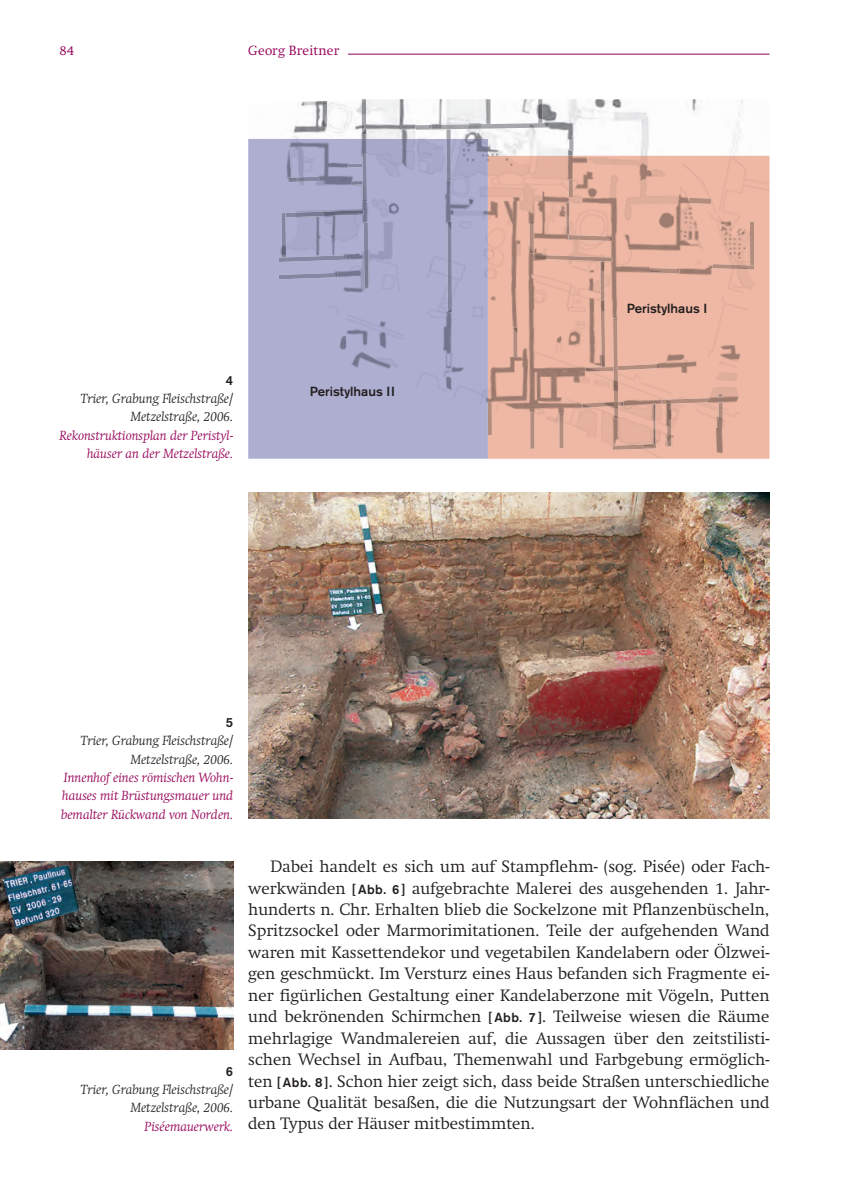
<style>
.page{position:relative;width:844px;height:1191px;background:#fff}
.page>*{position:absolute;margin:0;border:0;box-sizing:border-box;transform-origin:0 0}
.t1{font:300 16.28px/21.3px "Swift";color:#231f20;text-align:justify}
.t2{font:italic 300 13.12px/18.4px "Swift";color:#950058;text-align:right}
.t3{font:italic 300 13.12px/18.4px "Swift";color:#231f20;text-align:right}
.t4{font:500 13.12px "Akzidenz Grotesk Std";color:#231f20}
.t5{font:300 13.12px "Swift";letter-spacing:.015em;color:#950058}
.s1{font-family:"Akzidenz Grotesk Std";font-weight:500;font-size:13.12px}
</style>
<div class="page">
<hr style="left:348px;top:54px;width:421px;height:1px;background:#950058">
<img style="left:248px;top:492px;width:521px;height:326px">
<img style="left:0;top:861px;width:233px;height:188px">
<img style="left:293px;top:99px;width:476px;height:57px">
<img style="left:569px;top:137px;width:4px;height:14px">
<img style="left:442px;top:123px;width:106px;height:6px">
<img style="left:415px;top:125px;width:16px;height:5px">
<img style="left:486px;top:99px;width:4px;height:25px">
<img style="left:538px;top:99px;width:4px;height:24px">
<img style="left:362px;top:100px;width:4px;height:34px">
<img style="left:323px;top:102px;width:4px;height:25px">
<svg style="left:446px;top:129px;width:4px;height:10px"></svg>
<img style="left:248px;top:139px;width:240px;height:320px">
<img style="left:362px;top:154px;width:5px;height:47px">
<img style="left:363px;top:222px;width:5px;height:67px">
<img style="left:285px;top:210px;width:78px;height:7px">
<img style="left:278px;top:255px;width:67px;height:7px">
<img style="left:281px;top:213px;width:5px;height:44px">
<img style="left:279px;top:273px;width:59px;height:6px">
<img style="left:288px;top:177px;width:31px;height:5px">
<img style="left:348px;top:163px;width:14px;height:4px">
<svg style="left:352px;top:181px;width:10px;height:4px"></svg>
<img style="left:447px;top:222px;width:5px;height:90px">
<img style="left:446px;top:139px;width:4px;height:41px">
<img style="left:487px;top:402px;width:1px;height:33px">
<img style="left:488px;top:156px;width:281px;height:268px">
<img style="left:488px;top:424px;width:281px;height:35px">
<img style="left:613px;top:318px;width:5px;height:100px">
<img style="left:650px;top:268px;width:29px;height:5px">
<img style="left:712px;top:264px;width:42px;height:6px">
<img style="left:749px;top:222px;width:5px;height:43px">
<img style="left:688px;top:198px;width:22px;height:6px">
<img style="left:568px;top:235px;width:44px;height:6px">
<img style="left:530px;top:412px;width:4px;height:37px">
<img style="left:534px;top:255px;width:78px;height:6px">
<img style="left:559px;top:414px;width:4px;height:34px">
<img style="left:585px;top:367px;width:28px;height:4px">
<img style="left:617px;top:364px;width:42px;height:6px">
<img style="left:600px;top:261px;width:5px;height:106px">
<img style="left:513px;top:328px;width:4px;height:29px">
<img style="left:529px;top:221px;width:4px;height:33px">
<img style="left:568px;top:179px;width:4px;height:18px">
<img style="left:582px;top:401px;width:41px;height:7px">
<svg style="left:614px;top:402px;width:4px;height:4px"></svg>
<img style="left:661px;top:398px;width:49px;height:6px">
<img style="left:653px;top:403px;width:2px;height:41px">
<img style="left:612px;top:444px;width:44px;height:6px">
<img style="left:667px;top:404px;width:4px;height:42px">
<img style="left:718px;top:402px;width:4px;height:18px">
<svg style="left:718px;top:394px;width:4px;height:3px"></svg>
<img style="left:566px;top:202px;width:3px;height:33px">
<p class="t5" style="left:60px;top:42px;width:16px">84</p>
<p class="t5" style="left:248px;top:42px;width:92px">Georg Breitner</p>
<p class="t4" style="left:226px;top:372px;width:9px">4</p>
<p class="t3" style="left:81px;top:389px;width:154px">Trier, Grabung Fleischstraße/<br>Metzelstraße, 2006.</p>
<p class="t2" style="left:60px;top:426px;width:175px">Rekonstruktionsplan der Peristyl&shy;häuser an der Metzelstraße.</p>
<p class="t4" style="left:310px;top:383px;width:87px">Peristylhaus II</p>
<p class="t4" style="left:226px;top:714px;width:9px">5</p>
<p class="t3" style="left:81px;top:731px;width:154px">Trier, Grabung Fleischstraße/<br>Metzelstraße, 2006.</p>
<p class="t2" style="left:61px;top:768px;width:174px;text-align:justify">Innenhof eines römischen Wohn&shy;hauses mit Brüstungsmauer und bemalter Rückwand von Norden.</p>
<p class="t4" style="left:626px;top:300px;width:82px">Peristylhaus I</p>
<p class="t4" style="left:226px;top:1062px;width:9px">6</p>
<p class="t3" style="left:81px;top:1080px;width:154px">Trier, Grabung Fleischstraße/<br>Metzelstraße, 2006.</p>
<p class="t2" style="left:144px;top:1117px;width:90px">Piséemauerwerk.</p>
<p class="t1" style="left:248px;top:856px;width:522px;text-indent:22px">Dabei handelt es sich um auf Stampflehm- (sog. Pisée) oder Fach&shy;werkwänden <span class="s1">[ Abb. 6 ]</span> aufgebrachte Malerei des ausgehenden 1. Jahr&shy;hunderts n. Chr. Erhalten blieb die Sockelzone mit Pflanzenbüscheln, Spritzsockel oder Marmorimitationen. Teile der aufgehenden Wand waren mit Kassettendekor und vegetabilen Kandelabern oder Ölzwei&shy;gen geschmückt. Im Versturz eines Haus befanden sich Fragmente ei&shy;ner figürlichen Gestaltung einer Kandelaberzone mit Vögeln, Putten und bekrönenden Schirmchen <span class="s1">[Abb. 7 ]</span>. Teilweise wiesen die Räume mehrlagige Wandmalereien auf, die Aussagen über den zeitstilisti&shy;schen Wechsel in Aufbau, Themenwahl und Farbgebung ermöglich&shy;ten <span class="s1">[ Abb. 8 ]</span>. Schon hier zeigt sich, dass beide Straßen unterschiedliche urbane Qualität besaßen, die die Nutzungsart der Wohnflächen und den Typus der Häuser mitbestimmten.</p>
</div>
